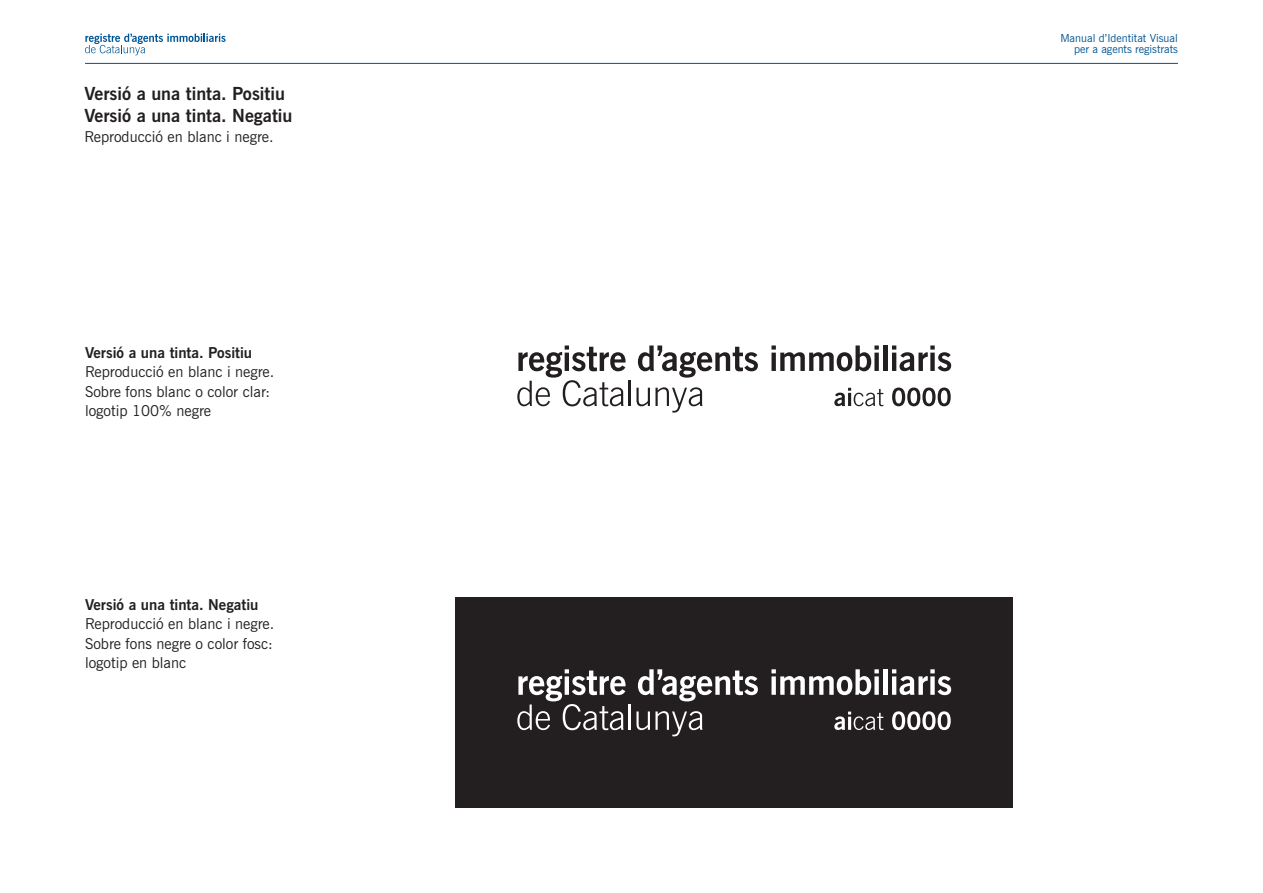
<style>
.page{position:relative;width:1263px;height:893px;background:#fff}
.page>*{position:absolute;margin:0;border:0;box-sizing:border-box;transform-origin:0 0}
.t1{font:700 18px/22.5px "News Gothic BT";color:#231f20}
.t2{font:15px/19.5px "News Gothic BT";color:#231f20}
.t3{font:700 15px "News Gothic BT";color:#231f20}
.t4{font:11.1px/11.1px "News Gothic BT";color:#005594;text-align:right}
</style>
<div class="page">
<hr style="left:85px;top:63px;width:1093px;height:1px;background:#005594">
<svg style="left:85px;top:34px;width:141px;height:21px"></svg>
<div style="left:456px;top:598px;width:557px;height:210px;background:#231f20"></div>
<svg style="left:834px;top:388px;width:49px;height:18px"></svg>
<svg style="left:892px;top:388px;width:59px;height:18px"></svg>
<hr style="left:629px;top:381px;width:2px;height:25px;background:#231f20">
<svg style="left:636px;top:387px;width:66px;height:26px"></svg>
<svg style="left:517px;top:345px;width:108px;height:61px"></svg>
<svg style="left:638px;top:345px;width:120px;height:33px"></svg>
<svg style="left:771px;top:345px;width:108px;height:26px"></svg>
<hr style="left:883px;top:345px;width:4px;height:26px;background:#231f20">
<svg style="left:892px;top:345px;width:59px;height:26px"></svg>
<svg style="left:834px;top:712px;width:49px;height:18px"></svg>
<svg style="left:892px;top:711px;width:59px;height:19px"></svg>
<hr style="left:629px;top:704px;width:2px;height:26px;background:#fff">
<svg style="left:636px;top:711px;width:66px;height:25px"></svg>
<svg style="left:517px;top:669px;width:108px;height:61px"></svg>
<svg style="left:638px;top:669px;width:120px;height:32px"></svg>
<svg style="left:771px;top:669px;width:108px;height:26px"></svg>
<hr style="left:883px;top:669px;width:4px;height:26px;background:#fff">
<svg style="left:892px;top:669px;width:59px;height:26px"></svg>
<p class="t1" style="left:84px;top:82px;width:210px">Versió a una tinta. Positiu<br>Versió a una tinta. Negatiu</p>
<p class="t2" style="left:84px;top:126px;width:191px">Reproducció en blanc i negre.</p>
<p class="t3" style="left:85px;top:343px;width:169px">Versió a una tinta. Positiu</p>
<p class="t2" style="left:85px;top:362px;width:191px">Reproducció en blanc i negre.<br>Sobre fons blanc o color clar: logotip 100% negre</p>
<p class="t3" style="left:85px;top:595px;width:175px">Versió a una tinta. Negatiu</p>
<p class="t2" style="left:85px;top:614px;width:191px;text-align:justify">Reproducció en blanc i negre.<br>Sobre fons negre o color fosc: logotip en blanc</p>
<p class="t4" style="left:1060px;top:33px;width:119px">Manual d’Identitat Visual per a agents registrats</p>
</div>
